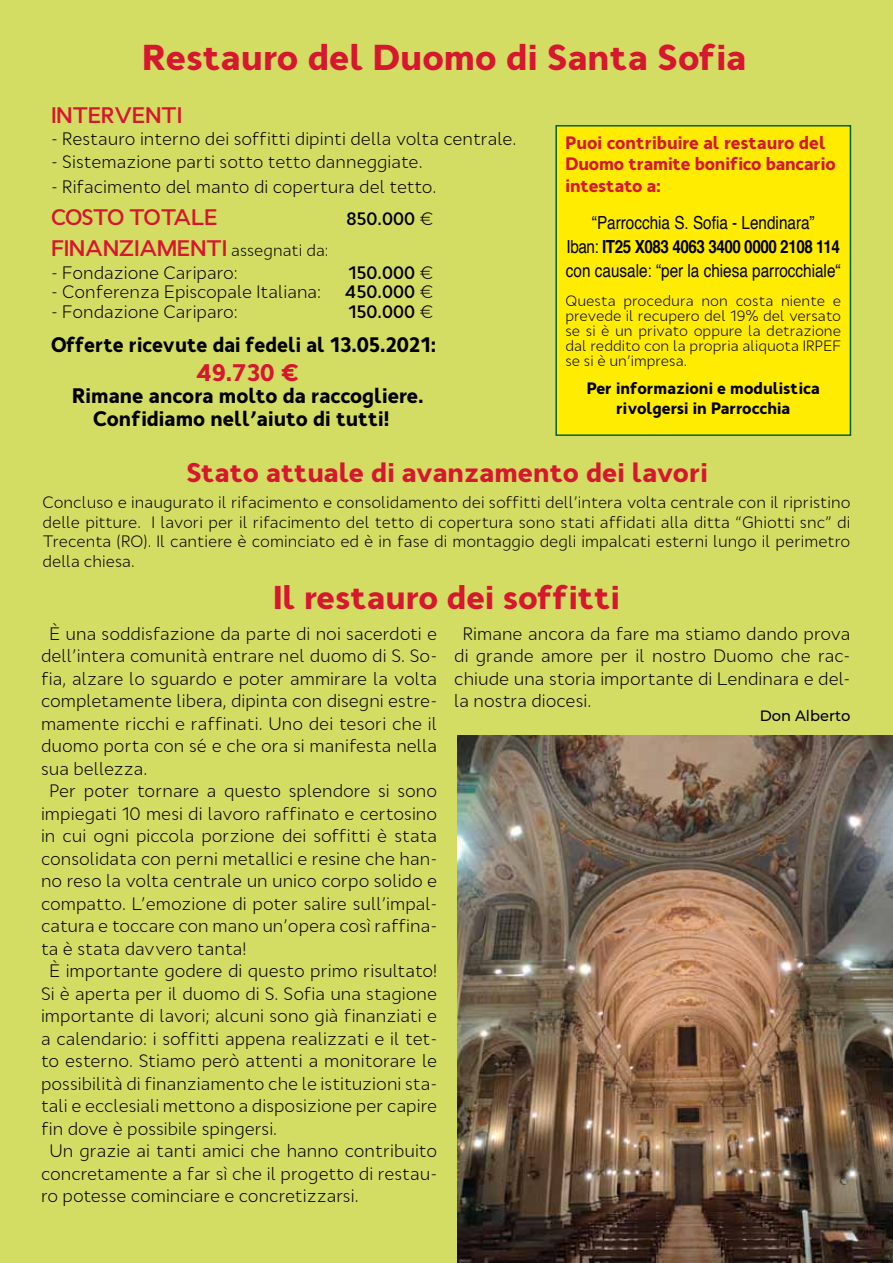
<style>
.page{position:relative;width:893px;height:1263px;background:#d3dc63}
.page>*{position:absolute;margin:0;border:0;box-sizing:border-box;transform-origin:0 0}
.t1{font:900 36px "Cyntho Pro";color:#d7162f}
.t2{font:900 33px "Cyntho Pro";color:#d7162f}
.t3{font:900 27px "Cyntho Pro";color:#d7162f}
.t4{font:900 24px "Cyntho Pro";color:#d7162f;scale:.96 1}
.t5{font:600 22.5px "Cyntho Pro";letter-spacing:-.03em;color:#d7162f;scale:.96 1}
.t6{font:600 22.5px "Cyntho Pro";letter-spacing:-.055em;color:#d7162f;scale:.96 1}
.t7{font:900 21px/22.5px "Cyntho Pro";color:#000;scale:.96 1}
.t8{font:900 21px "Cyntho Pro";color:#000;scale:.93 1}
.t9{font:300 18px/22.5px "Cyntho Pro";color:#000;text-align:justify;scale:.96 1}
.t10{font:18px/24px "Helvetica";color:#000;text-align:center;scale:.85 1}
.t11{font:900 18px/21.6px "Cyntho Pro";letter-spacing:-.01em;color:#d7162f;scale:.96 1}
.t12{font:600 18px "Cyntho Pro";color:#000;scale:.96 1}
.t13{font:300 16.5px/19.8px "Cyntho Pro";color:#000;text-align:justify;scale:.96 1}
.t14{font:900 16.5px/19.8px "Cyntho Pro";color:#000;text-align:center;scale:.96 1}
.t15{font:300 15px/15px "Cyntho Pro";color:#000;text-align:justify;scale:.96 1}
.t16{font:500 15px "Montserrat";color:#000}
.s1{font-weight:300}
.s2{font-weight:300;font-size:16.5px;color:#000}
.s3{font-weight:700}
</style>
<div class="page">
<div style="left:556px;top:126px;width:294px;height:309px;background:#ffec00"></div>
<div style="left:555px;top:125px;width:296px;height:311px;border:2px solid #00623c"></div>
<img style="left:457px;top:736px;width:436px;height:527px">
<h1 class="t1" style="left:142px;top:35px;width:606px">Restauro del Duomo di Santa Sofia</h1>
<p class="t5" style="left:51px;top:101px;width:138px">INTERVENTI</p>
<p class="t9" style="left:51px;top:128px;width:486px">- Restauro interno dei soffitti dipinti della volta centrale.</p>
<p class="t9" style="left:51px;top:150px;width:389px">- Sistemazione parti sotto tetto danneggiate.</p>
<p class="t9" style="left:51px;top:176px;width:403px">- Rifacimento del manto di copertura del tetto.</p>
<p class="t6" style="left:51px;top:203px;width:175px">COSTO TOTALE</p>
<p class="t12" style="left:347px;top:207px;width:92px">850.000 <span class="s1">€</span></p>
<p class="t5" style="left:51px;top:234px;width:291px">FINANZIAMENTI <span class="s2">assegnati da:</span></p>
<p class="t9" style="left:51px;top:261px;width:196px">- Fondazione Cariparo:</p>
<p class="t12" style="left:348px;top:261px;width:91px">150.000 <span class="s1">€</span></p>
<p class="t9" style="left:51px;top:281px;width:283px">- Conferenza Episcopale Italiana:</p>
<p class="t12" style="left:345px;top:281px;width:94px">450.000 <span class="s1">€</span></p>
<p class="t9" style="left:51px;top:300px;width:196px">- Fondazione Cariparo:</p>
<p class="t12" style="left:348px;top:300px;width:91px">150.000 <span class="s1">€</span></p>
<p class="t8" style="left:51px;top:332px;width:416px">Offerte ricevute dai fedeli al 13.05.2021:</p>
<h3 class="t4" style="left:196px;top:358px;width:109px">49.730 €</h3>
<p class="t7" style="left:93px;top:385px;width:346px;text-indent:-21px">Rimane ancora molto da raccogliere.<br>Confidiamo nell’aiuto di tutti!</p>
<p class="t11" style="left:565px;top:132px;width:283px">Puoi contribuire al restauro del<br>Duomo tramite bonifico bancario intestato a:</p>
<p class="t10" style="left:566px;top:212px;width:325px">“Parrocchia S. Sofia - Lendinara”<br>Iban: <span class="s3">IT25 X083 4063 3400 0000 2108 114 </span>con causale: “per la chiesa parrocchiale“</p>
<p class="t15" style="left:565px;top:293px;width:289px">Questa procedura non costa niente e prevede il recupero del 19% del versato se si è un privato oppure la detrazione dal reddito con la propria aliquota IRPEF se si è un’impresa.</p>
<p class="t14" style="left:587px;top:379px;width:244px">Per informazioni e modulistica rivolgersi in Parrocchia</p>
<h3 class="t3" style="left:187px;top:455px;width:523px">Stato attuale di avanzamento dei lavori</h3>
<p class="t13" style="left:43px;top:492px;width:843px">Concluso e inaugurato il rifacimento e consolidamento dei soffitti dell’intera volta centrale con il ripristino delle pitture. I lavori per il rifacimento del tetto di copertura sono stati affidati alla ditta “Ghiotti snc” di Trecenta (RO). Il cantiere è cominciato ed è in fase di montaggio degli impalcati esterni lungo il perimetro della chiesa.</p>
<h2 class="t2" style="left:273px;top:576px;width:348px">Il restauro dei soffitti</h2>
<p class="t9" style="left:50px;top:622px;width:405px">È una soddisfazione da parte di noi sacerdoti e</p>
<p class="t9" style="left:41px;top:645px;width:414px">dell’intera comunità entrare nel duomo di S. So-</p>
<p class="t9" style="left:41px;top:667px;width:414px">fia, alzare lo sguardo e poter ammirare la volta</p>
<p class="t9" style="left:41px;top:690px;width:414px">completamente libera, dipinta con disegni estre-</p>
<p class="t9" style="left:41px;top:712px;width:414px">mamente ricchi e raffinati. Uno dei tesori che il</p>
<p class="t9" style="left:41px;top:735px;width:414px">duomo porta con sé e che ora si manifesta nella</p>
<p class="t9" style="left:41px;top:757px;width:112px">sua bellezza.</p>
<p class="t9" style="left:50px;top:780px;width:405px">Per poter tornare a questo splendore si sono</p>
<p class="t9" style="left:41px;top:802px;width:414px">impiegati 10 mesi di lavoro raffinato e certosino</p>
<p class="t9" style="left:41px;top:825px;width:414px">in cui ogni piccola porzione dei soffitti è stata</p>
<p class="t9" style="left:41px;top:847px;width:414px">consolidata con perni metallici e resine che han-</p>
<p class="t9" style="left:41px;top:870px;width:414px">no reso la volta centrale un unico corpo solido e</p>
<p class="t9" style="left:41px;top:892px;width:414px">compatto. L’emozione di poter salire sull’impal-</p>
<p class="t9" style="left:41px;top:915px;width:414px">catura e toccare con mano un’opera così raffina-</p>
<p class="t9" style="left:41px;top:937px;width:216px">ta è stata davvero tanta!</p>
<p class="t9" style="left:50px;top:960px;width:405px">È importante godere di questo primo risultato!</p>
<p class="t9" style="left:41px;top:982px;width:414px">Si è aperta per il duomo di S. Sofia una stagione</p>
<p class="t9" style="left:41px;top:1005px;width:414px">importante di lavori; alcuni sono già finanziati e</p>
<p class="t9" style="left:41px;top:1027px;width:414px">a calendario: i soffitti appena realizzati e il tet-</p>
<p class="t9" style="left:41px;top:1050px;width:414px">to esterno. Stiamo però attenti a monitorare le</p>
<p class="t9" style="left:41px;top:1072px;width:414px">possibilità di finanziamento che le istituzioni sta-</p>
<p class="t9" style="left:41px;top:1095px;width:414px">tali e ecclesiali mettono a disposizione per capire</p>
<p class="t9" style="left:41px;top:1117px;width:248px">fin dove è possibile spingersi.</p>
<p class="t9" style="left:50px;top:1140px;width:405px">Un grazie ai tanti amici che hanno contribuito</p>
<p class="t9" style="left:41px;top:1162px;width:414px">concretamente a far sì che il progetto di restau-</p>
<p class="t9" style="left:41px;top:1185px;width:332px">ro potesse cominciare e concretizzarsi.</p>
<p class="t9" style="left:454px;top:622px;width:414px;text-indent:9px">Rimane ancora da fare ma stiamo dando prova di grande amore per il nostro Duomo che rac&shy;chiude una storia importante di Lendinara e del&shy;la nostra diocesi.</p>
<p class="t16" style="left:760px;top:705px;width:92px">Don Alberto</p>
</div>
